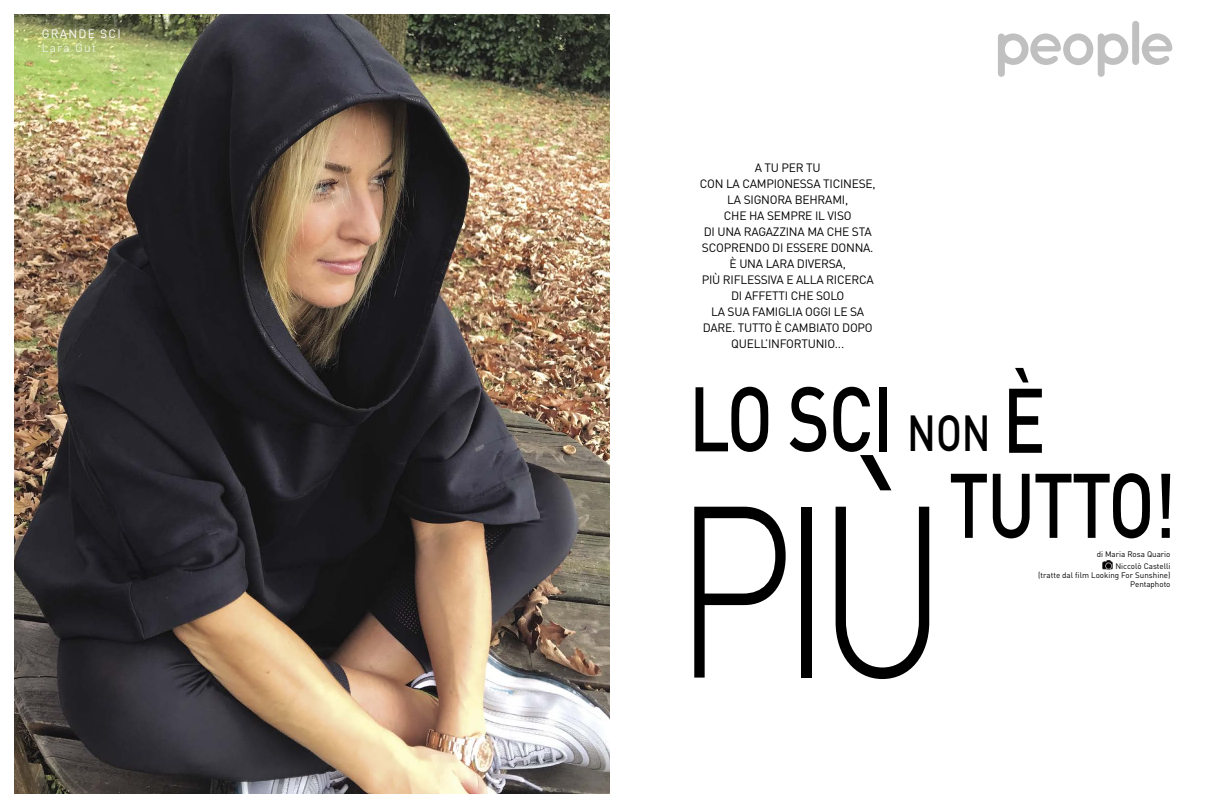
<style>
.page{position:relative;width:1219px;height:808px;background:#fff}
.page>*{position:absolute;margin:0;border:0;box-sizing:border-box;transform-origin:0 0}
.t1{font:300 240px "DIN";color:#000;scale:.8 1}
.t2{font:500 90px "DIN";letter-spacing:-.03em;color:#000;scale:.8 1}
.t3{font:700 63px "Quicksand";letter-spacing:-.1em;color:#c0c0c0}
.t4{font:12px/16px "DIN";letter-spacing:-.02em;color:#000;text-align:center}
.t5{font:12px "DIN";letter-spacing:.1em;color:#fff}
.t6{font:300 12px "DIN";letter-spacing:.1em;color:#fff}
.t7{font:8px/12px "DIN";color:#000;text-align:right}
.s1{font-size:50px}
</style>
<div class="page">
<img style="left:14px;top:14px;width:595px;height:780px">
<svg style="left:1102px;top:560px;width:11px;height:10px"></svg>
<p class="t5" style="left:42px;top:26px;width:80px">GRANDE SCI</p>
<p class="t6" style="left:42px;top:40px;width:56px">Lara Gut</p>
<h3 class="t3" style="left:992px;top:5px;width:186px">people</h3>
<p class="t4" style="left:700px;top:159px;width:177px">A TU PER TU<br>CON LA CAMPIONESSA TICINESE,<br>LA SIGNORA BEHRAMI,<br>CHE HA SEMPRE IL VISO<br>DI UNA RAGAZZINA MA CHE STA<br>SCOPRENDO DI ESSERE DONNA.<br>È UNA LARA DIVERSA,<br>PIÙ RIFLESSIVA E ALLA RICERCA<br>DI AFFETTI CHE SOLO<br>LA SUA FAMIGLIA OGGI LE SA<br>DARE. TUTTO È CAMBIATO DOPO<br>QUELL’INFORTUNIO...</p>
<h2 class="t2" style="left:689px;top:361px;width:379px">LO SCI <span class="s1">NON</span></h2>
<h2 class="t2" style="left:1002px;top:363px;width:56px">È</h2>
<h1 class="t1" style="left:673px;top:443px;width:345px">PIÙ</h1>
<h2 class="t2" style="left:949px;top:448px;width:286px">TUTTO!</h2>
<p class="t7" style="left:1097px;top:548px;width:75px">di Maria Rosa Quario<br>Niccolò Castelli</p>
<p class="t7" style="left:1038px;top:570px;width:134px;line-height:9px">(tratte dal film Looking For Sunshine)<br>Pentaphoto</p>
</div>
